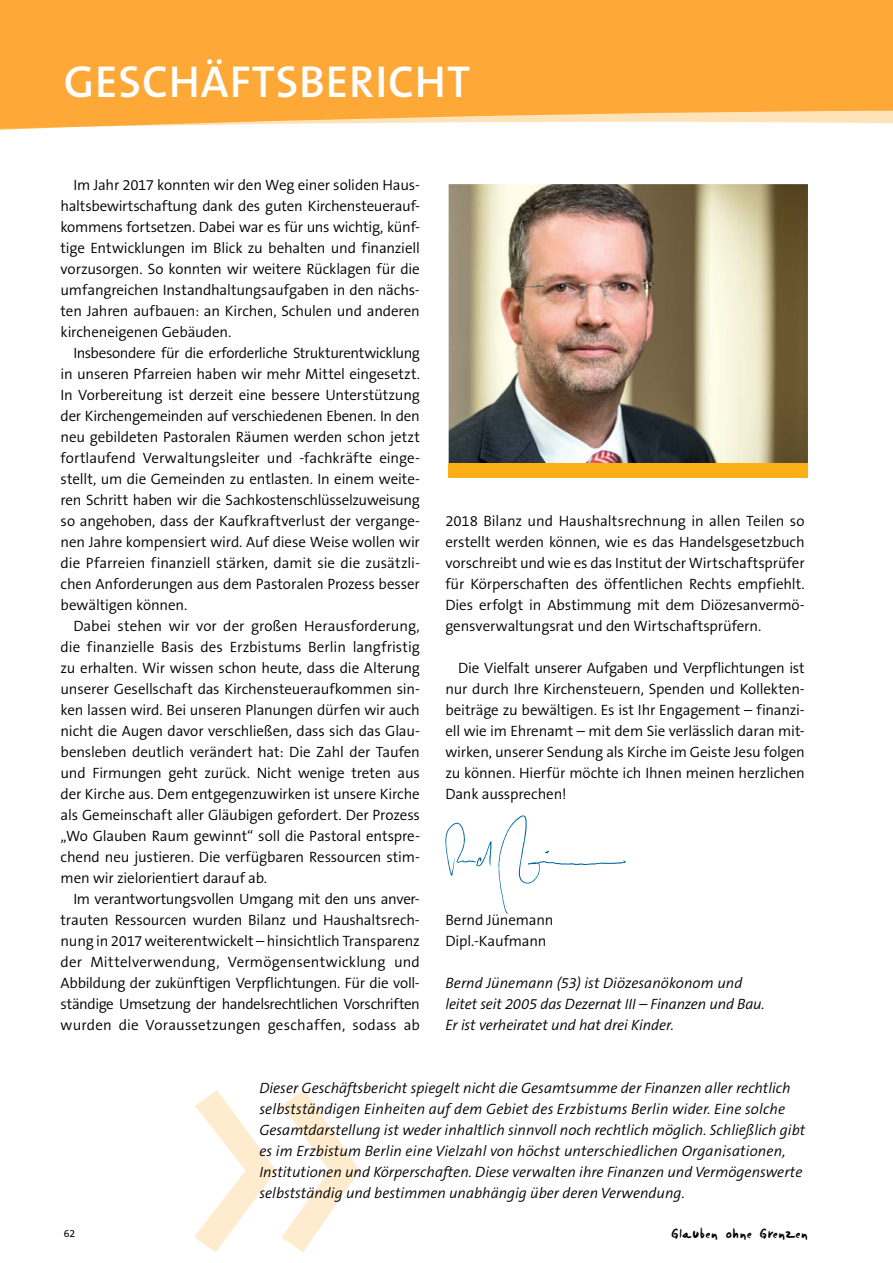
<style>
.page{position:relative;width:893px;height:1263px;background:#fff}
.page>*{position:absolute;margin:0;border:0;box-sizing:border-box;transform-origin:0 0}
.t1{font:300 477px "The Sans";color:#ffecce}
.t2{font:600 45px "The Sans B6";letter-spacing:.02em;color:#fff}
.t3{font:300 15px/21px "The Sans B4";letter-spacing:-.01em;color:#000;text-align:justify}
.t4{font:italic 300 15px/21px "The Sans B4";color:#000}
.t5{font:13.5px "dwerneck";letter-spacing:.07em;color:#000}
.t6{font:10.5px "The Sans B5 Plain";color:#000}
</style>
<div class="page">
<img style="left:449px;top:184px;width:359px;height:279px">
<div style="left:449px;top:463px;width:359px;height:14px;background:#fcaf17"></div>
<svg style="left:0;top:0;width:893px;height:130px;background:#fdae46"></svg>
<svg style="left:445px;top:823px;width:47px;height:53px"></svg>
<svg style="left:498px;top:815px;width:128px;height:99px"></svg>
<h2 class="t2" style="left:64px;top:58px;width:408px">GESCHÄFTSBERICHT</h2>
<p class="t3" style="left:61px;top:175px;width:361px;text-indent:13px">Im Jahr 2017 konnten wir den Weg einer soliden Haus&shy;haltsbewirtschaftung dank des guten Kirchensteuerauf&shy;kommens fortsetzen. Dabei war es für uns wichtig, künf&shy;tige Entwicklungen im Blick zu behalten und finanziell vorzusorgen. So konnten wir weitere Rücklagen für die umfangreichen Instandhaltungsaufgaben in den nächs&shy;ten Jahren aufbauen: an Kirchen, Schulen und anderen kircheneigenen Gebäuden.</p>
<p class="t3" style="left:61px;top:343px;width:361px;text-indent:13px">Insbesondere für die erforderliche Strukturentwicklung in unseren Pfarreien haben wir mehr Mittel eingesetzt.<br>In Vorbereitung ist derzeit eine bessere Unterstützung der Kirchengemeinden auf verschiedenen Ebenen. In den neu gebildeten Pastoralen Räumen werden schon jetzt fortlaufend Verwaltungsleiter und -fachkräfte einge&shy;stellt, um die Gemeinden zu entlasten. In einem weite&shy;ren Schritt haben wir die Sachkostenschlüsselzuweisung so angehoben, dass der Kaufkraftverlust der vergange&shy;nen Jahre kompensiert wird. Auf diese Weise wollen wir die Pfarreien finanziell stärken, damit sie die zusätzli&shy;chen Anforderungen aus dem Pastoralen Prozess besser bewältigen können.</p>
<p class="t3" style="left:61px;top:616px;width:361px;text-indent:13px">Dabei stehen wir vor der großen Herausforderung, die finanzielle Basis des Erzbistums Berlin langfristig zu erhalten. Wir wissen schon heute, dass die Alterung unserer Gesellschaft das Kirchensteueraufkommen sin&shy;ken lassen wird. Bei unseren Planungen dürfen wir auch nicht die Augen davor verschließen, dass sich das Glau&shy;bensleben deutlich verändert hat: Die Zahl der Taufen und Firmungen geht zurück. Nicht wenige treten aus der Kirche aus. Dem entgegenzuwirken ist unsere Kirche als Gemeinschaft aller Gläubigen gefordert. Der Prozess „Wo Glauben Raum gewinnt“ soll die Pastoral entspre&shy;chend neu justieren. Die verfügbaren Ressourcen stim&shy;men wir zielorientiert darauf ab.</p>
<p class="t3" style="left:61px;top:889px;width:361px;text-indent:13px">Im verantwortungsvollen Umgang mit den uns anver&shy;trauten Ressourcen wurden Bilanz und Haushaltsrech&shy;nung in 2017 weiterentwickelt – hinsichtlich Transparenz der Mittelverwendung, Vermögensentwicklung und Abbildung der zukünftigen Verpflichtungen. Für die voll&shy;ständige Umsetzung der handelsrechtlichen Vorschriften wurden die Voraussetzungen geschaffen, sodass ab</p>
<p class="t3" style="left:445px;top:511px;width:361px">2018 Bilanz und Haushaltsrechnung in allen Teilen so erstellt werden können, wie es das Handelsgesetzbuch vorschreibt und wie es das Institut der Wirtschaftsprüfer für Körperschaften des öffentlichen Rechts empfiehlt.<br>Dies erfolgt in Abstimmung mit dem Diözesanvermö&shy;gensverwaltungsrat und den Wirtschaftsprüfern.</p>
<p class="t3" style="left:445px;top:658px;width:361px;text-indent:13px">Die Vielfalt unserer Aufgaben und Verpflichtungen ist nur durch Ihre Kirchensteuern, Spenden und Kollekten&shy;beiträge zu bewältigen. Es ist Ihr Engagement – finanzi&shy;ell wie im Ehrenamt – mit dem Sie verlässlich daran mit&shy;wirken, unserer Sendung als Kirche im Geiste Jesu folgen zu können. Hierfür möchte ich Ihnen meinen herzlichen Dank aussprechen!</p>
<p class="t3" style="left:445px;top:910px;width:109px">Bernd Jünemann<br>Dipl.-Kaufmann</p>
<p class="t4" style="left:445px;top:973px;width:321px">Bernd Jünemann (53) ist Diözesanökonom und leitet seit 2005 das Dezernat III – Finanzen und Bau.<br>Er ist verheiratet und hat drei Kinder.</p>
<p class="t4" style="left:259px;top:1078px;width:547px">Dieser Geschäftsbericht spiegelt nicht die Gesamtsumme der Finanzen aller rechtlich selbstständigen Einheiten auf dem Gebiet des Erzbistums Berlin wider. Eine solche Gesamtdarstellung ist weder inhaltlich sinnvoll noch rechtlich möglich. Schließlich gibt es im Erzbistum Berlin eine Vielzahl von höchst unterschiedlichen Organisationen, Institutionen und Körperschaften. Diese verwalten ihre Finanzen und Vermögenswerte selbstständig und bestimmen unabhängig über deren Verwendung.</p>
<h1 class="t1" style="left:155px;top:733px;width:236px">»</h1>
<p class="t6" style="left:64px;top:1228px;width:13px">62</p>
<p class="t5" style="left:672px;top:1225px;width:137px">Glauben ohne Grenzen</p>
</div>
